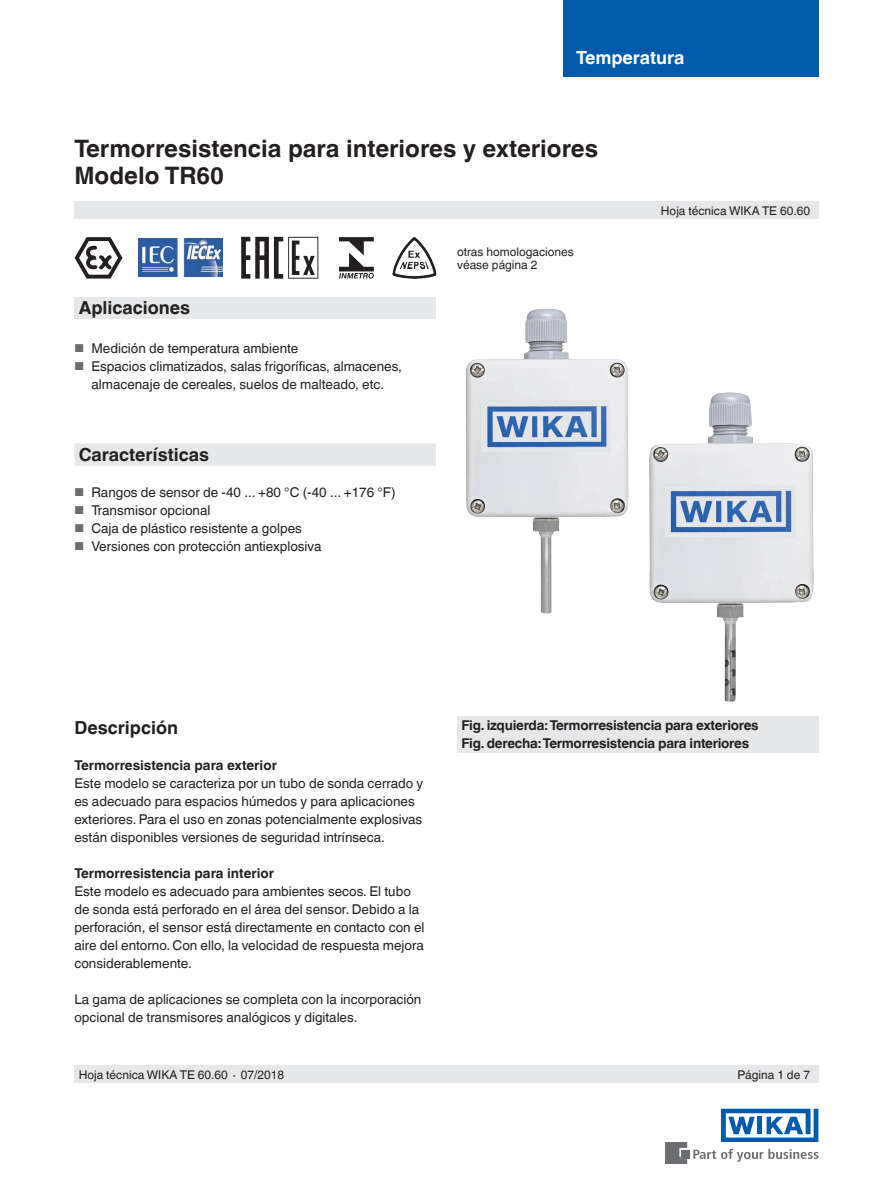
<style>
.page{position:relative;width:893px;height:1188px;background:#fff}
.page>*{position:absolute;margin:0;border:0;box-sizing:border-box;transform-origin:0 0}
.t1{font:700 24px/27px "Helvetica World";color:#231f20}
.t2{font:700 18px "Helvetica World";color:#231f20}
.t3{font:700 18px "Helvetica World";color:#fff}
.t4{font:13.5px/18px "Helvetica World";color:#231f20}
.t5{font:700 13.5px/18px "Helvetica World";letter-spacing:-.02em;color:#231f20}
.t6{font:700 13.5px "Helvetica World";color:#231f20}
.t7{font:12px/13.5px "Helvetica World";color:#231f20}
.s1{font-size:11.55px;color:#6c6d70}
</style>
<div class="page">
<div style="left:74px;top:297px;width:362px;height:22px;background:#e6e7e9"></div>
<div style="left:74px;top:202px;width:745px;height:17px;background:#e6e7e9"></div>
<div style="left:74px;top:1066px;width:745px;height:17px;background:#e6e7e9"></div>
<svg style="left:693px;top:1149px;width:126px;height:13px"></svg>
<div style="left:682px;top:1150px;width:8px;height:8px;background:#6c6d70"></div>
<svg style="left:665px;top:1142px;width:22px;height:22px"></svg>
<svg style="left:721px;top:1109px;width:97px;height:33px"></svg>
<div style="left:563px;top:0;width:256px;height:77px;background:#015aaa"></div>
<img style="left:649px;top:392px;width:165px;height:309px">
<img style="left:466px;top:309px;width:163px;height:205px">
<div style="left:457px;top:716px;width:362px;height:36px;background:#e6e7e9"></div>
<div style="left:74px;top:443px;width:362px;height:23px;background:#e6e7e9"></div>
<svg style="left:241px;top:237px;width:77px;height:42px"></svg>
<svg style="left:74px;top:237px;width:49px;height:42px"></svg>
<img style="left:139px;top:239px;width:83px;height:38px">
<svg style="left:339px;top:237px;width:35px;height:42px"></svg>
<img style="left:397px;top:237px;width:17px;height:23px">
<h2 class="t3" style="left:576px;top:47px;width:110px">Temperatura</h2>
<h1 class="t1" style="left:74px;top:135px;width:525px">Termorresistencia para interiores y exteriores<br>Modelo TR60</h1>
<h2 class="t2" style="left:79px;top:297px;width:113px">Aplicaciones</h2>
<p class="t4" style="left:74px;top:339px;width:225px"><span class="s1">■</span> Medición de temperatura ambiente</p>
<p class="t4" style="left:74px;top:357px;width:329px;text-align:center"><span class="s1">■</span> Espacios climatizados, salas frigoríficas, almacenes, almacenaje de cereales, suelos de malteado, etc.</p>
<h2 class="t2" style="left:79px;top:444px;width:132px">Características</h2>
<p class="t4" style="left:74px;top:483px;width:323px"><span class="s1">■</span> Rangos de sensor de -40 ... +80 °C (-40 ... +176 °F)</p>
<p class="t4" style="left:74px;top:501px;width:138px"><span class="s1">■</span> Transmisor opcional</p>
<p class="t4" style="left:74px;top:519px;width:229px"><span class="s1">■</span> Caja de plástico resistente a golpes</p>
<p class="t4" style="left:74px;top:537px;width:248px"><span class="s1">■</span> Versiones con protección antiexplosiva</p>
<p class="t7" style="left:457px;top:245px;width:118px">otras homologaciones véase página 2</p>
<p class="t7" style="left:661px;top:204px;width:151px">Hoja técnica WIKA TE 60.60</p>
<h2 class="t2" style="left:74px;top:718px;width:105px">Descripción</h2>
<p class="t6" style="left:74px;top:758px;width:204px">Termorresistencia para exterior</p>
<p class="t4" style="left:74px;top:775px;width:350px">Este modelo se caracteriza por un tubo de sonda cerrado y es adecuado para espacios húmedos y para aplicaciones exteriores. Para el uso en zonas potencialmente explosivas están disponibles versiones de seguridad intrínseca.</p>
<p class="t6" style="left:74px;top:866px;width:201px">Termorresistencia para interior</p>
<p class="t4" style="left:74px;top:883px;width:352px">Este modelo es adecuado para ambientes secos. El tubo de sonda está perforado en el área del sensor. Debido a la perforación, el sensor está directamente en contacto con el aire del entorno. Con ello, la velocidad de respuesta mejora considerablemente.</p>
<p class="t4" style="left:74px;top:991px;width:348px">La gama de aplicaciones se completa con la incorporación opcional de transmisores analógicos y digitales.</p>
<p class="t5" style="left:461px;top:716px;width:299px">Fig. izquierda: Termorresistencia para exteriores<br>Fig. derecha: Termorresistencia para interiores</p>
<p class="t7" style="left:79px;top:1068px;width:207px">Hoja técnica WIKA TE 60.60 ∙ 07/2018</p>
<p class="t7" style="left:737px;top:1068px;width:74px">Página 1 de 7</p>
</div>
